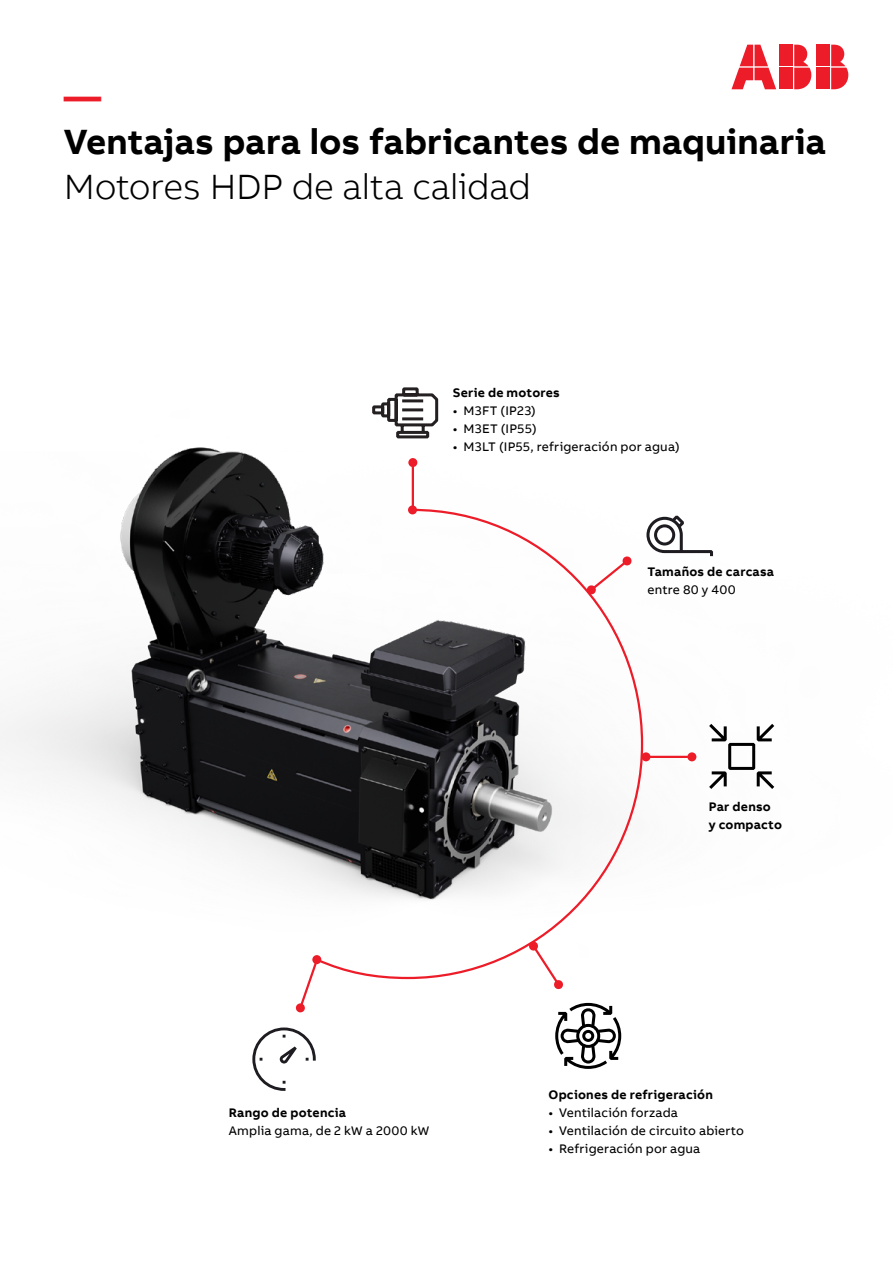
<style>
.page{position:relative;width:893px;height:1263px;background:#fff}
.page>*{position:absolute;margin:0;border:0;box-sizing:border-box;transform-origin:0 0}
.t1{font:700 37.5px "AB Bvoice";color:#ed1c29}
.t2{font:700 36px "AB Bvoice";color:#000}
.t3{font:300 36px "AB Bvoice";letter-spacing:-.01em;color:#000}
.t4{font:12.75px "AB Bvoice";letter-spacing:.015em;color:#000}
.t5{font:700 12.75px/18px "AB Bvoice";letter-spacing:.02em;color:#000}
</style>
<div class="page">
<img style="left:0;top:447px;width:775px;height:593px">
<svg style="left:372px;top:387px;width:67px;height:52px"></svg>
<svg style="left:252px;top:1027px;width:64px;height:64px"></svg>
<svg style="left:314px;top:508px;width:330px;height:472px"></svg>
<svg style="left:312px;top:955px;width:9px;height:9px"></svg>
<div style="left:408px;top:505px;width:9px;height:9px;background:#ed1c29;border-radius:50%"></div>
<hr style="left:646px;top:756px;width:46px;height:2px;background:#ed1c29">
<div style="left:641px;top:752px;width:9px;height:9px;background:#ed1c29;border-radius:50%"></div>
<div style="left:687px;top:752px;width:9px;height:9px;background:#ed1c29;border-radius:50%"></div>
<svg style="left:528px;top:941px;width:36px;height:49px"></svg>
<svg style="left:586px;top:556px;width:46px;height:39px"></svg>
<svg style="left:295px;top:957px;width:25px;height:56px"></svg>
<hr style="left:412px;top:463px;width:2px;height:50px;background:#ed1c29">
<div style="left:408px;top:458px;width:9px;height:9px;background:#ed1c29;border-radius:50%"></div>
<svg style="left:709px;top:724px;width:65px;height:65px"></svg>
<svg style="left:555px;top:1003px;width:66px;height:66px"></svg>
<svg style="left:646px;top:516px;width:67px;height:40px"></svg>
<div style="left:817px;top:45px;width:13px;height:21px;background:#ed1c29"></div>
<div style="left:817px;top:68px;width:13px;height:21px;background:#ed1c29"></div>
<svg style="left:831px;top:45px;width:17px;height:44px"></svg>
<svg style="left:731px;top:45px;width:45px;height:44px"></svg>
<div style="left:780px;top:45px;width:13px;height:21px;background:#ed1c29"></div>
<div style="left:780px;top:68px;width:13px;height:21px;background:#ed1c29"></div>
<svg style="left:794px;top:45px;width:17px;height:44px"></svg>
<h1 class="t1" style="left:64px;top:72px;width:39px">—</h1>
<h2 class="t2" style="left:64px;top:119px;width:764px">Ventajas para los fabricantes de maquinaria</h2>
<h2 class="t3" style="left:64px;top:165px;width:469px">Motores HDP de alta calidad</h2>
<p class="t5" style="left:453px;top:383px;width:109px">Serie de motores</p>
<p class="t4" style="left:453px;top:403px;width:84px">• M3FT (IP23)</p>
<p class="t4" style="left:453px;top:421px;width:85px">• M3ET (IP55)</p>
<p class="t4" style="left:453px;top:439px;width:228px">• M3LT (IP55, refrigeración por agua)</p>
<p class="t5" style="left:647px;top:562px;width:128px">Tamaños de carcasa</p>
<p class="t4" style="left:647px;top:582px;width:90px">entre 80 y 400</p>
<p class="t5" style="left:229px;top:1103px;width:119px">Rango de potencia</p>
<p class="t4" style="left:229px;top:1123px;width:202px">Amplia gama, de 2 kW a 2000 kW</p>
<p class="t5" style="left:709px;top:797px;width:75px">Par denso<br>y compacto</p>
<p class="t5" style="left:548px;top:1085px;width:166px">Opciones de refrigeración</p>
<p class="t4" style="left:548px;top:1105px;width:131px">• Ventilación forzada</p>
<p class="t4" style="left:548px;top:1123px;width:197px">• Ventilación de circuito abierto</p>
<p class="t4" style="left:548px;top:1141px;width:153px">• Refrigeración por agua</p>
</div>
